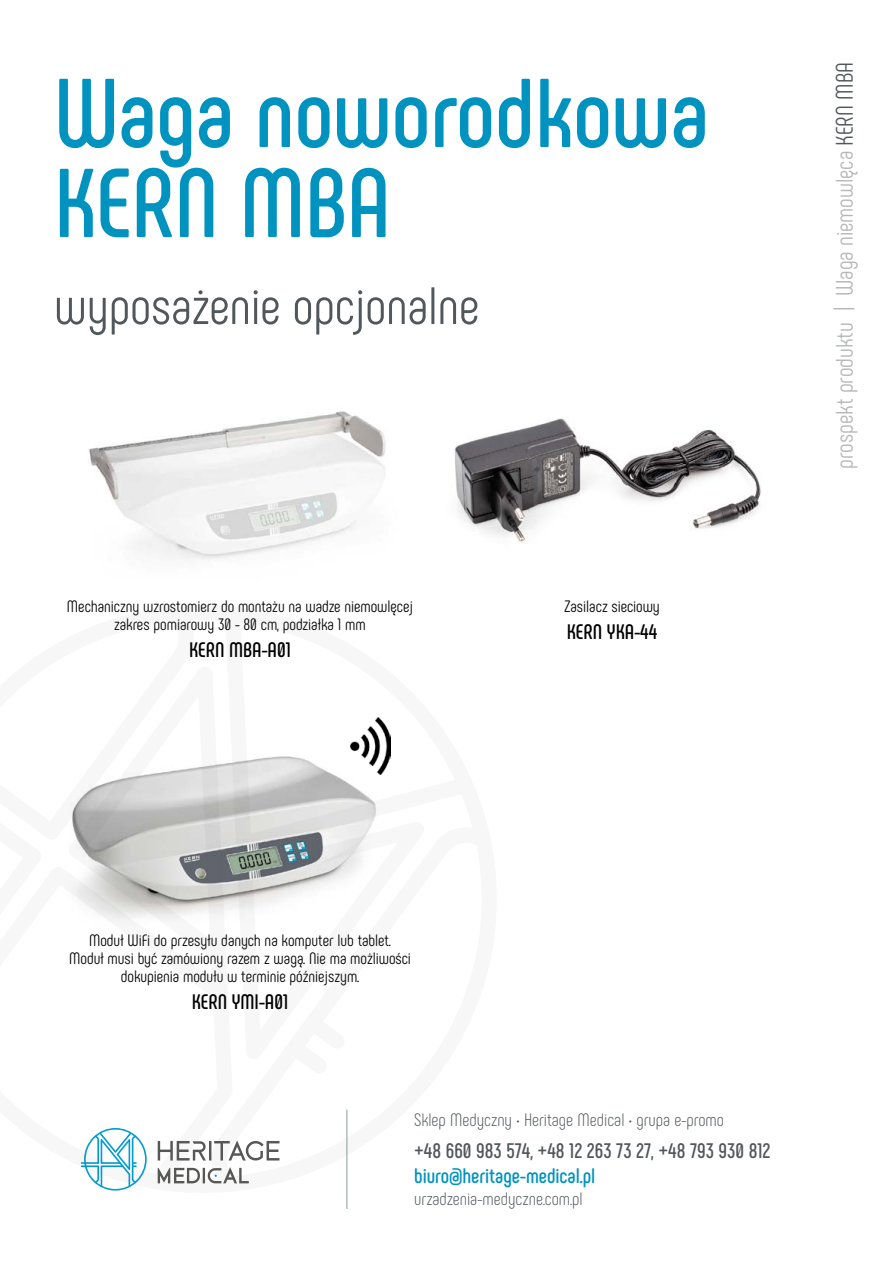
<style>
.page{position:relative;width:893px;height:1263px;background:#fff}
.page>*{position:absolute;margin:0;border:0;box-sizing:border-box;transform-origin:0 0}
.t1{font:700 97.5px/90px "Phenomena";color:#0093bf}
.t2{font:52.5px "Phenomena";color:#51575a}
.t3{font:24px "Phenomena";color:#b5b7b8}
.t4{font:700 21px "Phenomena";color:#51575a}
.t5{font:700 21px "Phenomena";color:#000}
.t6{font:700 21px "Phenomena";color:#0093bf}
.t7{font:300 18px "Phenomena";color:#51575a}
.t8{font:16.5px/18px "Phenomena";color:#000;text-align:center}
.s1{color:#51575a}
</style>
<div class="page">
<img style="left:89px;top:411px;width:297px;height:149px">
<img style="left:454px;top:418px;width:307px;height:126px">
<hr style="left:347px;top:1109px;width:1px;height:100px;background:#8d9e9e">
<svg style="left:70px;top:717px;width:321px;height:484px"></svg>
<h1 class="t1" style="left:54px;top:68px;width:656px">Waga noworodkowa<br>KERN MBA</h1>
<h2 class="t2" style="left:54px;top:275px;width:427px">wyposażenie opcjonalne</h2>
<p class="t8" style="left:67px;top:597px;width:348px">Mechaniczny wzrostomierz do montażu na wadze niemowlęcej zakres pomiarowy 30 - 80 cm, podziałka 1 mm</p>
<p class="t5" style="left:189px;top:637px;width:103px">KERN MBA-A01</p>
<p class="t8" style="left:564px;top:597px;width:97px">Zasilacz sieciowy</p>
<p class="t5" style="left:567px;top:619px;width:92px">KERN YKA-44</p>
<h3 class="t3" style="left:831px;top:469px;width:408px;rotate:-90deg">prospekt produktu | Waga niemowlęca <span class="s1">KERN MBA</span></h3>
<p class="t8" style="left:69px;top:931px;width:343px">Moduł WiFi do przesyłu danych na komputer lub tablet.<br>Moduł musi być zamówiony razem z wagą. Nie ma możliwości dokupienia modułu w terminie późniejszym.</p>
<p class="t5" style="left:192px;top:989px;width:98px">KERN YMI-A01</p>
<p class="t7" style="left:414px;top:1109px;width:311px">Sklep Medyczny • Heritage Medical • grupa e-promo</p>
<p class="t4" style="left:414px;top:1138px;width:358px">+48 660 983 574, +48 12 263 73 27, +48 793 930 812</p>
<p class="t6" style="left:414px;top:1163px;width:183px">biuro@heritage-medical.pl</p>
<p class="t7" style="left:414px;top:1188px;width:170px">urzadzenia-medyczne.com.pl</p>
</div>
